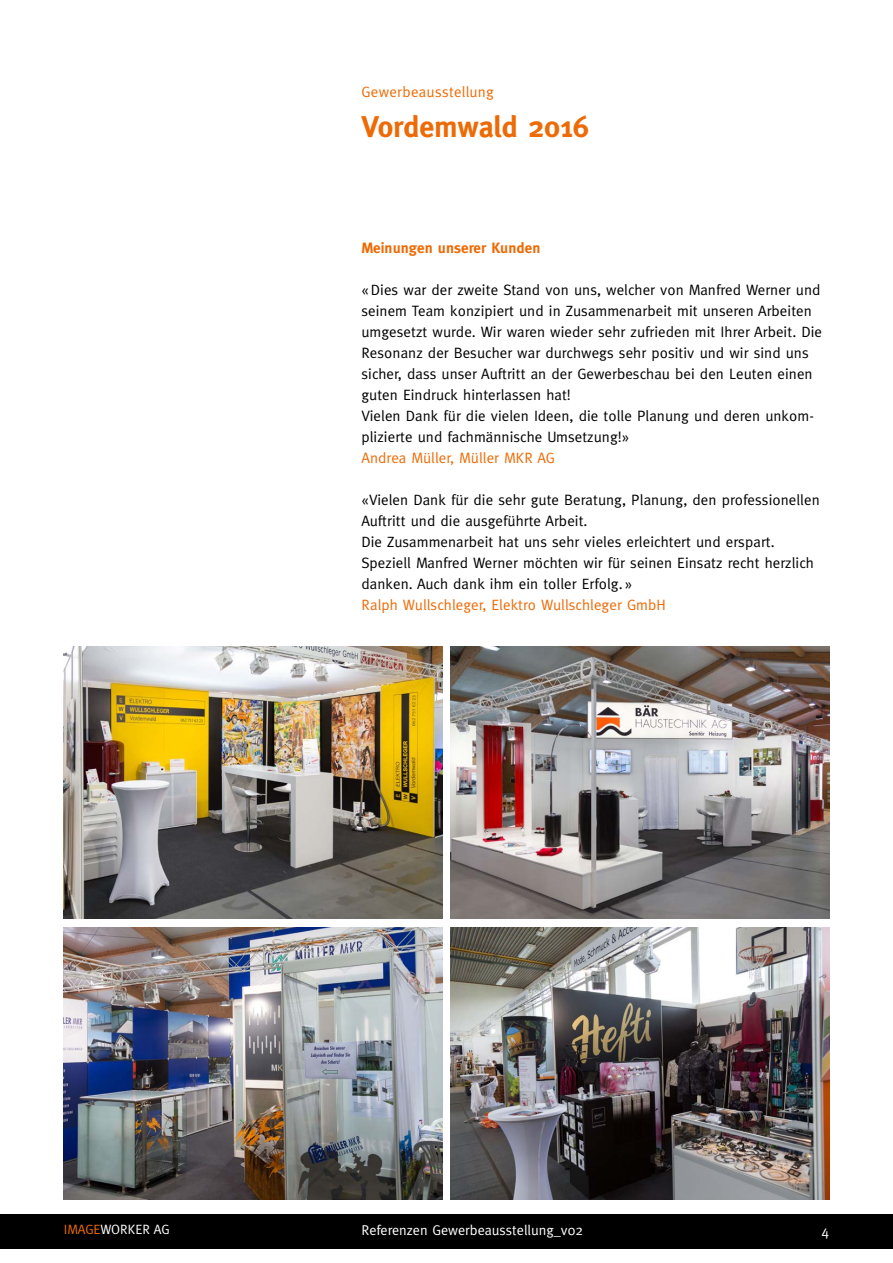
<style>
.page{position:relative;width:893px;height:1263px;background:#fff}
.page>*{position:absolute;margin:0;border:0;box-sizing:border-box;transform-origin:0 0}
.t1{font:700 30px "Meta";letter-spacing:-.01em;color:#ed6b06}
.t2{font:15px/21px "Meta";letter-spacing:.005em;color:#000}
.t3{font:15px "Meta";letter-spacing:.005em;color:#ed6b06}
.t4{font:700 15px "Meta";letter-spacing:.005em;color:#ed6b06}
.t5{font:14.25px "Meta";color:#fff}
.t6{font:13.5px "Meta";color:#fff}
.s1{color:#ed6b06}
</style>
<div class="page">
<div style="left:0;top:1214px;width:893px;height:34px;background:#000"></div>
<img style="left:451px;top:927px;width:378px;height:272px">
<img style="left:451px;top:646px;width:378px;height:272px">
<img style="left:64px;top:927px;width:378px;height:272px">
<img style="left:64px;top:646px;width:378px;height:272px">
<p class="t3" style="left:361px;top:83px;width:134px">Gewerbeausstellung</p>
<h1 class="t1" style="left:361px;top:110px;width:229px">Vordemwald 2016</h1>
<p class="t4" style="left:361px;top:239px;width:180px">Meinungen unserer Kunden</p>
<p class="t2" style="left:361px;top:279px;width:462px">«Dies war der zweite Stand von uns, welcher von Manfred Werner und seinem Team konzipiert und in Zusammenarbeit mit unseren Arbeiten umgesetzt wurde. Wir waren wieder sehr zufrieden mit Ihrer Arbeit. Die Resonanz der Besucher war durchwegs sehr positiv und wir sind uns sicher, dass unser Auftritt an der Gewerbeschau bei den Leuten einen guten Eindruck hinterlassen hat!<br>Vielen Dank für die vielen Ideen, die tolle Planung und deren unkom&shy;plizierte und fachmännische Umsetzung!»</p>
<p class="t3" style="left:361px;top:449px;width:195px">Andrea Müller, Müller MKR AG</p>
<p class="t2" style="left:361px;top:489px;width:460px">«Vielen Dank für die sehr gute Beratung, Planung, den professionellen Auftritt und die ausgeführte Arbeit.<br>Die Zusammenarbeit hat uns sehr vieles erleichtert und erspart.<br>Speziell Manfred Werner möchten wir für seinen Einsatz recht herzlich danken. Auch dank ihm ein toller Erfolg. »</p>
<p class="t3" style="left:361px;top:596px;width:306px">Ralph Wullschleger, Elektro Wullschleger GmbH</p>
<p class="t6" style="left:64px;top:1222px;width:107px"><span class="s1">IMAGE</span>WORKER AG</p>
<p class="t5" style="left:361px;top:1222px;width:223px">Referenzen Gewerbeausstellung_v02</p>
<p class="t5" style="left:822px;top:1223px;width:9px">4</p>
</div>
